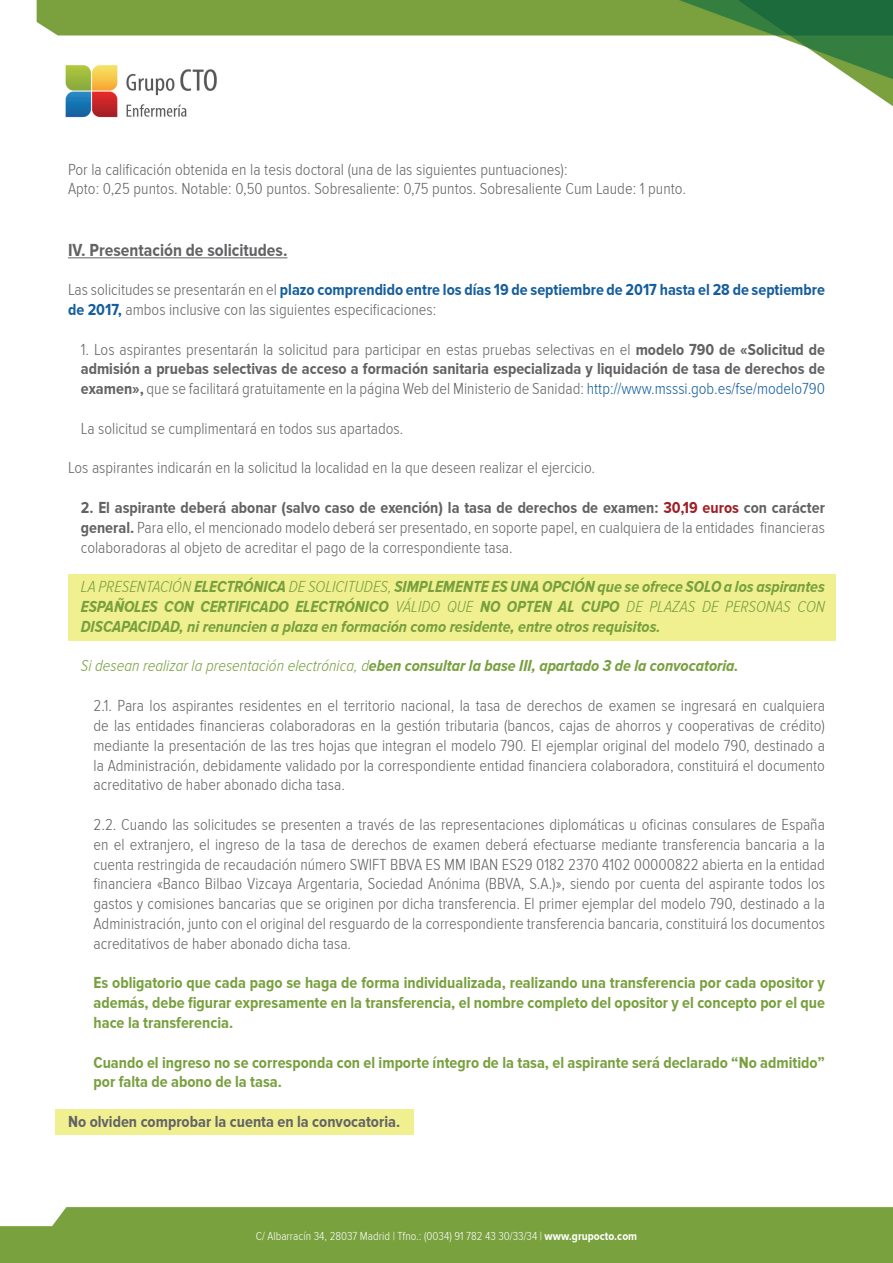
<style>
.page{position:relative;width:893px;height:1263px;background:#fff}
.page>*{position:absolute;margin:0;border:0;box-sizing:border-box;transform-origin:0 0}
.Texto_Basico{font:700 18px "Proxima Nova Cond";color:#636366}
.Texto_Basico-2{font:300 16.5px/19.8px "Proxima Nova Cond";color:#636366;text-align:justify}
.Texto_Basico-3{font:italic 700 16.5px/19.8px "Proxima Nova Cond";color:#78a03e;text-align:justify}
.Texto_Basico-4{font:700 16.5px/19.8px "Proxima Nova Cond";color:#78a03e;text-align:justify}
.Texto_Basico-5{font:700 16.5px "Proxima Nova Cond";color:#636366}
.t1{font:300 12px "Proxima Nova Cond";color:#fff}
.s1{font-weight:700;color:#155e9d}
.s2{font-weight:700}
.s3{color:#155e9d}
.s4{font-weight:700;color:#9f2026}
.s5{font-weight:300}
</style>
<div class="page">
<div style="left:0;top:1207px;width:893px;height:56px;background:#79a13e"></div>
<img style="left:36px;top:0;width:857px;height:118px">
<div style="left:55px;top:1109px;width:359px;height:25px;background:#f1f091"></div>
<div style="left:68px;top:574px;width:767px;height:67px;background:#f1f091"></div>
<hr style="left:68px;top:258px;width:219px;height:1px;background:#636366">
<p class="Texto_Basico-2" style="left:68px;top:159px;width:501px">Por la calificación obtenida en la tesis doctoral (una de las siguientes puntuaciones):</p>
<p class="Texto_Basico-2" style="left:68px;top:179px;width:619px">Apto: 0,25 puntos. Notable: 0,50 puntos. Sobresaliente: 0,75 puntos. Sobresaliente Cum Laude: 1 punto.</p>
<p class="Texto_Basico" style="left:68px;top:240px;width:221px">IV. Presentación de solicitudes.</p>
<p class="Texto_Basico-2" style="left:68px;top:280px;width:758px">Las solicitudes se presentarán en el <span class="s1">plazo comprendido entre los días 19 de septiembre de 2017 hasta el 28 de septiembre de 2017,</span> ambos inclusive con las siguientes especificaciones:</p>
<p class="Texto_Basico-2" style="left:81px;top:339px;width:746px">1. Los aspirantes presentarán la solicitud para participar en estas pruebas selectivas en el <span class="s2">modelo 790 de «Solicitud de admisión a pruebas selectivas de acceso a formación sanitaria especializada y liquidación de tasa de derechos de examen»,</span> que se facilitará gratuitamente en la página Web del Ministerio de Sanidad: <span class="s3">http://www.msssi.gob.es/fse/modelo790</span></p>
<p class="Texto_Basico-2" style="left:81px;top:418px;width:324px">La solicitud se cumplimentará en todos sus apartados.</p>
<p class="Texto_Basico-2" style="left:68px;top:458px;width:528px">Los aspirantes indicarán en la solicitud la localidad en la que deseen realizar el ejercicio.</p>
<p class="Texto_Basico-2" style="left:81px;top:498px;width:746px"><span class="s2">2. El aspirante deberá abonar (salvo caso de exención) la tasa de derechos de examen:</span> <span class="s4">30,19 euros</span> <span class="s2">con carácter general.</span> Para ello, el mencionado modelo deberá ser presentado, en soporte papel, en cualquiera de la entidades financieras colaboradoras al objeto de acreditar el pago de la correspondiente tasa.</p>
<p class="Texto_Basico-3" style="left:81px;top:577px;width:746px"><span class="s5">LA PRESENTACIÓN</span> ELECTRÓNICA <span class="s5">DE SOLICITUDES,</span> SIMPLEMENTE ES UNA OPCIÓN que se ofrece SOLO a los aspirantes ESPAÑOLES CON CERTIFICADO ELECTRÓNICO <span class="s5">VÁLIDO QUE</span> NO OPTEN AL CUPO <span class="s5">DE PLAZAS DE PERSONAS CON </span>DISCAPACIDAD, ni renuncien a plaza en formación como residente, entre otros requisitos.</p>
<p class="Texto_Basico-3" style="left:81px;top:656px;width:659px"><span class="s5">Si desean realizar la presentación electrónica, d</span>eben consultar la base III, apartado 3 de la convocatoria.</p>
<p class="Texto_Basico-2" style="left:94px;top:696px;width:733px">2.1. Para los aspirantes residentes en el territorio nacional, la tasa de derechos de examen se ingresará en cualquiera de las entidades financieras colaboradoras en la gestión tributaria (bancos, cajas de ahorros y cooperativas de crédito) mediante la presentación de las tres hojas que integran el modelo 790. El ejemplar original del modelo 790, destinado a la Administración, debidamente validado por la correspondiente entidad financiera colaboradora, constituirá el documento acreditativo de haber abonado dicha tasa.</p>
<p class="Texto_Basico-2" style="left:94px;top:814px;width:733px">2.2. Cuando las solicitudes se presenten a través de las representaciones diplomáticas u oficinas consulares de España en el extranjero, el ingreso de la tasa de derechos de examen deberá efectuarse mediante transferencia bancaria a la cuenta restringida de recaudación número SWIFT BBVA ES MM IBAN ES29 0182 2370 4102 00000822 abierta en la entidad financiera «Banco Bilbao Vizcaya Argentaria, Sociedad Anónima (BBVA, S.A.)», siendo por cuenta del aspirante todos los gastos y comisiones bancarias que se originen por dicha transferencia. El primer ejemplar del modelo 790, destinado a la Administración, junto con el original del resguardo de la correspondiente transferencia bancaria, constituirá los documentos acreditativos de haber abonado dicha tasa.</p>
<p class="Texto_Basico-4" style="left:94px;top:973px;width:733px">Es obligatorio que cada pago se haga de forma individualizada, realizando una transferencia por cada opositor y además, debe figurar expresamente en la transferencia, el nombre completo del opositor y el concepto por el que hace la transferencia.</p>
<p class="Texto_Basico-4" style="left:94px;top:1052px;width:733px">Cuando el ingreso no se corresponda con el importe íntegro de la tasa, el aspirante será declarado “No admitido” por falta de abono de la tasa.</p>
<p class="Texto_Basico-5" style="left:68px;top:1112px;width:334px">No olviden comprobar la cuenta en la convocatoria.</p>
<p class="t1" style="left:256px;top:1229px;width:383px">C/ Albarracín 34, 28037 Madrid | Tfno.: (0034) 91 782 43 30/33/34 | <span class="s2">www.grupocto.com</span></p>
</div>
